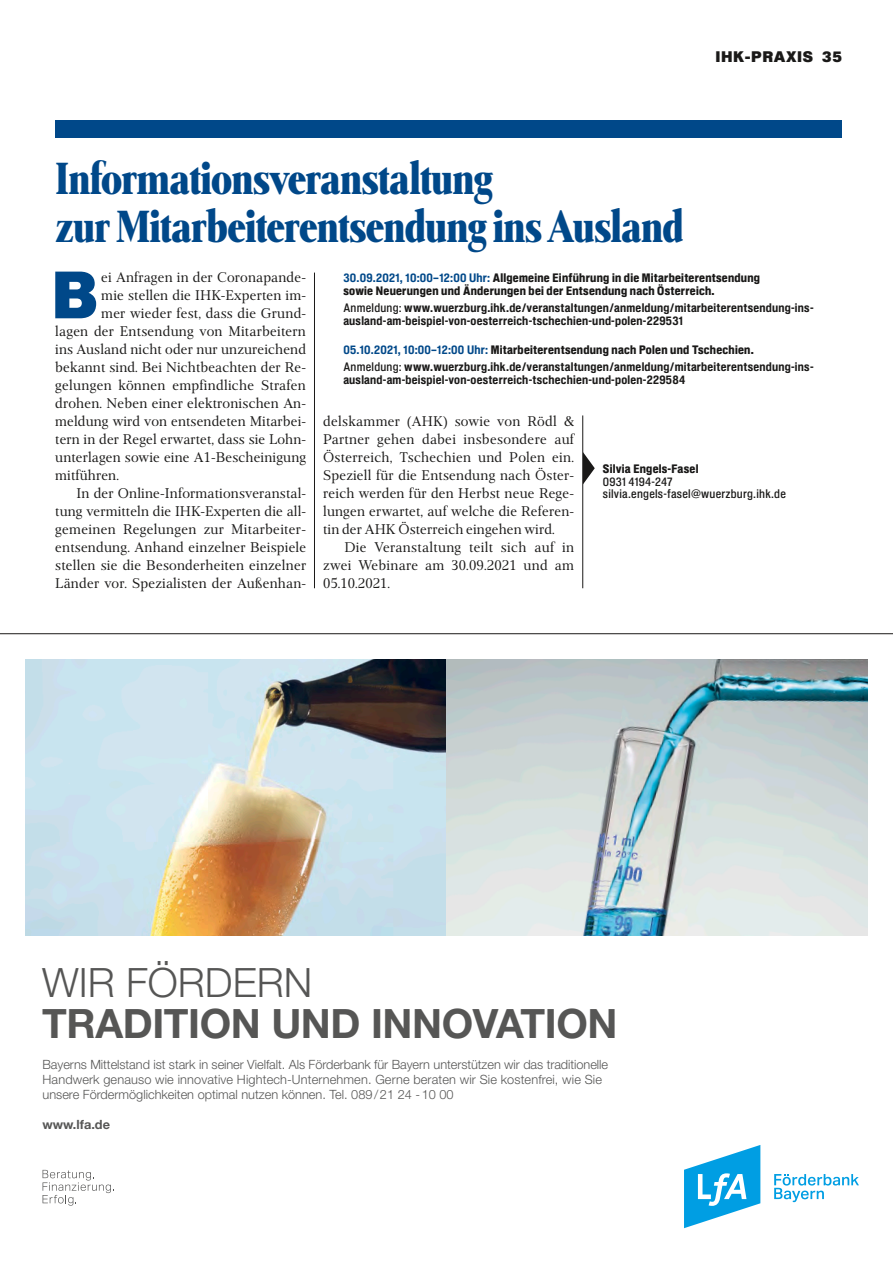
<style>
.page{position:relative;width:893px;height:1263px;background:#fff}
.page>*{position:absolute;margin:0;border:0;box-sizing:border-box;transform-origin:0 0}
.WiM_Gtx_Initial{font:65.4px "Shapiro Pro 96 Super";color:#004889}
.WiM_Head_mittel{font:800 48px/48px "Frontis Condensed";letter-spacing:-.02em;color:#004889;scale:.96 1}
.t1{font:700 40.5px "Helvetica Neue";letter-spacing:-.01em;color:#565655}
.t2{font:300 40.5px "Helvetica Neue";color:#565655}
.WiM_Gtx_Einzug{font:15px/18px "Frontis";letter-spacing:.01em;color:#1a1918;text-align:justify}
.WiM_Gtx_Initial-2{font:15px "Frontis";letter-spacing:.005em;color:#1a1918}
.t3{font:15px "Shapiro Pro 96 Super";letter-spacing:.04em;color:#1a1918}
.t4{font:300 12.75px/15px "Helvetica Neue";color:#565655}
.t5{font:700 12.75px "Helvetica Neue";color:#565655}
.WiM_Info_Hinweis{font:800 12px/12.8px "Shapiro Pro 72";letter-spacing:.02em;color:#1a1918}
.WiM_Info_Hinweis-2{font:800 12px/12.8px "Shapiro Pro 82 Super";letter-spacing:.02em;color:#1a1918}
.WiM_Info_Hinweis-3{font:12px/12.8px "Shapiro Pro 52 Middle";letter-spacing:.02em;color:#1a1918}
.s1{font-family:"Shapiro Pro 72";color:#004889}
.s2{font-family:"Shapiro Pro 52 Middle";font-weight:400}
.s3{font-family:"Shapiro Pro 82 Super";font-weight:800}
</style>
<div class="page">
<img style="left:26px;top:659px;width:841px;height:276px">
<hr style="left:0;top:633px;width:893px;height:1px;background:#1a1918">
<svg style="left:684px;top:1145px;width:76px;height:83px"></svg>
<svg style="left:774px;top:1174px;width:85px;height:28px"></svg>
<svg style="left:43px;top:1170px;width:71px;height:36px"></svg>
<div style="left:55px;top:120px;width:787px;height:18px;background:#004889"></div>
<svg style="left:583px;top:452px;width:12px;height:32px"></svg>
<hr style="left:314px;top:273px;width:1px;height:315px;background:#1a1918">
<hr style="left:582px;top:415px;width:1px;height:173px;background:#1a1918">
<p class="t3" style="left:715px;top:46px;width:128px">IHK-PRAXIS 35</p>
<p class="WiM_Head_mittel" style="left:55px;top:154px;width:656px">Informationsveranstaltung<br>zur Mitarbeiterentsendung ins Ausland</p>
<p class="WiM_Gtx_Initial" style="left:52px;top:248px;width:48px">B</p>
<p class="WiM_Gtx_Initial-2" style="left:101px;top:268px;width:206px">ei Anfragen in der Coronapande-</p>
<p class="WiM_Info_Hinweis-2" style="left:343px;top:272px;width:418px"><span class="s1">30.09.2021, 10:00–12:00 Uhr:</span> Allgemeine Einführung in die Mitarbeiterentsendung sowie Neuerungen und Änderungen bei der Entsendung nach Österreich.</p>
<p class="WiM_Info_Hinweis" style="left:343px;top:302px;width:472px"><span class="s2">Anmeldung:</span> www.wuerzburg.ihk.de/veranstaltungen/anmeldung/mitarbeiterentsendung-ins&shy;ausland-am-beispiel-von-oesterreich-tschechien-und-polen-229531</p>
<p class="WiM_Info_Hinweis-2" style="left:343px;top:344px;width:412px"><span class="s1">05.10.2021, 10:00–12:00 Uhr:</span> Mitarbeiterentsendung nach Polen und Tschechien.</p>
<p class="WiM_Info_Hinweis" style="left:343px;top:361px;width:472px"><span class="s2">Anmeldung:</span> www.wuerzburg.ihk.de/veranstaltungen/anmeldung/mitarbeiterentsendung-ins&shy;ausland-am-beispiel-von-oesterreich-tschechien-und-polen-229584</p>
<p class="WiM_Gtx_Initial-2" style="left:101px;top:286px;width:206px">mie stellen die IHK-Experten im-</p>
<p class="WiM_Gtx_Initial-2" style="left:101px;top:304px;width:206px">mer wieder fest, dass die Grund-</p>
<p class="WiM_Gtx_Initial-2" style="left:55px;top:322px;width:252px">lagen der Entsendung von Mitarbeitern</p>
<p class="WiM_Gtx_Initial-2" style="left:55px;top:340px;width:252px">ins Ausland nicht oder nur unzureichend</p>
<p class="WiM_Gtx_Initial-2" style="left:55px;top:358px;width:252px">bekannt sind. Bei Nichtbeachten der Re-</p>
<p class="WiM_Gtx_Initial-2" style="left:55px;top:376px;width:252px">gelungen können empfindliche Strafen</p>
<p class="WiM_Gtx_Initial-2" style="left:55px;top:394px;width:252px">drohen. Neben einer elektronischen An-</p>
<p class="WiM_Gtx_Initial-2" style="left:55px;top:412px;width:252px">meldung wird von entsendeten Mitarbei-</p>
<p class="WiM_Gtx_Initial-2" style="left:55px;top:430px;width:252px">tern in der Regel erwartet, dass sie Lohn-</p>
<p class="WiM_Gtx_Initial-2" style="left:55px;top:448px;width:252px">unterlagen sowie eine A1-Bescheinigung</p>
<p class="WiM_Gtx_Initial-2" style="left:55px;top:466px;width:65px">mitführen.</p>
<p class="WiM_Gtx_Einzug" style="left:55px;top:484px;width:253px;text-indent:21px">In der Online-Informationsveranstal&shy;tung vermitteln die IHK-Experten die all&shy;gemeinen Regelungen zur Mitarbeiter&shy;entsendung. Anhand einzelner Beispiele stellen sie die Besonderheiten einzelner Länder vor. Spezialisten der Außenhan-</p>
<p class="WiM_Gtx_Einzug" style="left:323px;top:412px;width:253px">delskammer (AHK) sowie von Rödl &amp; Partner gehen dabei insbesondere auf Österreich, Tschechien und Polen ein.<br>Speziell für die Entsendung nach Öster&shy;reich werden für den Herbst neue Rege&shy;lungen erwartet, auf welche die Referen&shy;tin der AHK Österreich eingehen wird.</p>
<p class="WiM_Gtx_Einzug" style="left:323px;top:538px;width:252px;text-indent:21px">Die Veranstaltung teilt sich auf in zwei Webinare am 30.09.2021 und am 05.10.2021.</p>
<p class="WiM_Info_Hinweis-3" style="left:603px;top:463px;width:185px"><span class="s3">Silvia Engels-Fasel<br></span>0931 4194-247 silvia.engels-fasel@wuerzburg.ihk.de</p>
<h3 class="t2" style="left:42px;top:958px;width:272px">WIR FÖRDERN</h3>
<h3 class="t1" style="left:42px;top:998px;width:577px">TRADITION UND INNOVATION</h3>
<p class="t4" style="left:43px;top:1057px;width:567px">Bayerns Mittelstand ist stark in seiner Vielfalt. Als Förderbank für Bayern unterstützen wir das traditionelle<br>Handwerk genauso wie innovative Hightech-Unternehmen. Gerne beraten wir Sie kostenfrei, wie Sie unsere Fördermöglichkeiten optimal nutzen können. Tel. 089 / 21 24 - 10 00</p>
<p class="t5" style="left:43px;top:1117px;width:69px">www.lfa.de</p>
</div>
